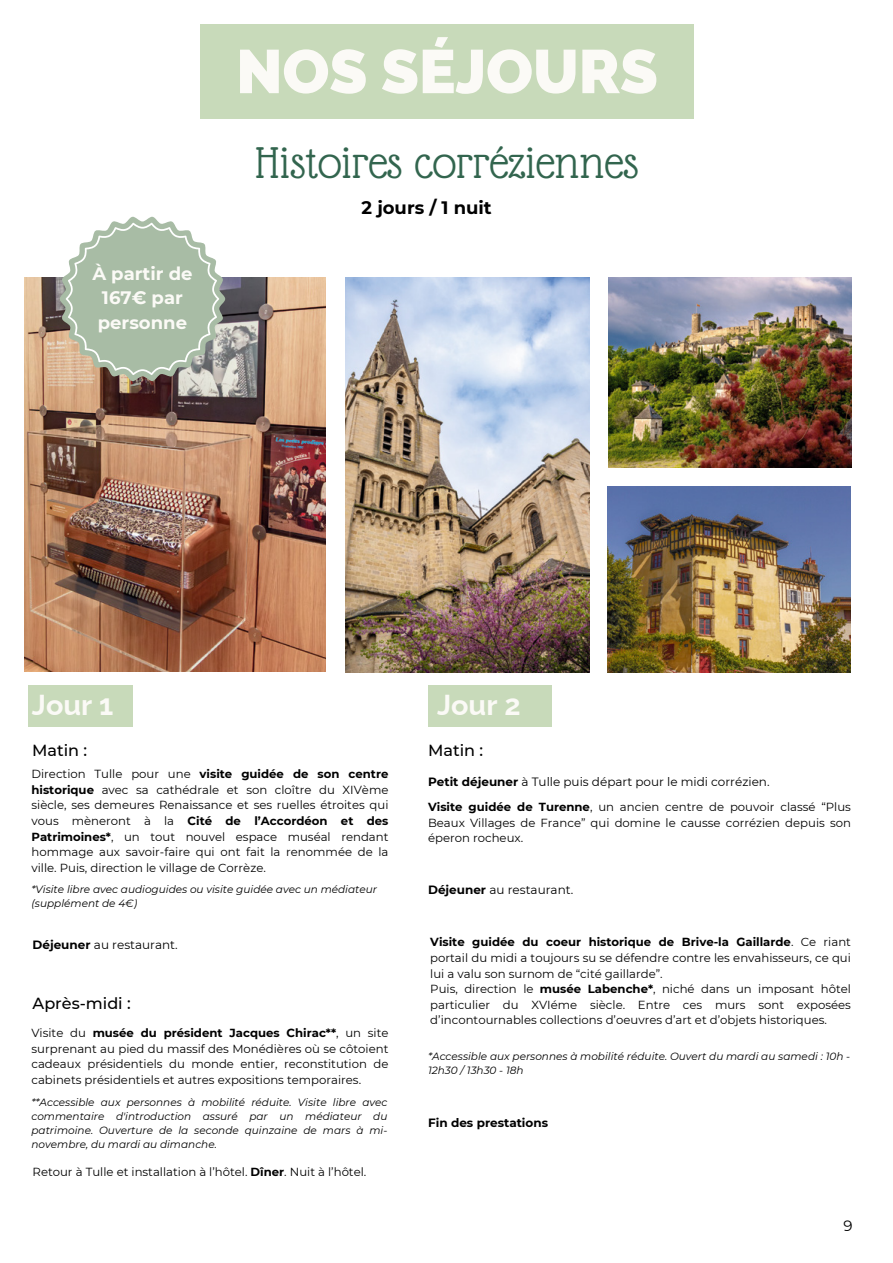
<style>
.page{position:relative;width:893px;height:1263px;background:#fff}
.page>*{position:absolute;margin:0;border:0;box-sizing:border-box;transform-origin:0 0}
.t1{font:900 61.35px "Raleway";color:#fbfaf6}
.t2{font:48.3px "Glass Antiqua";color:#32654e}
.t3{font:700 28.8px "Raleway";color:#fbfaf6}
.t4{font:700 18px/24.3px "Montserrat";color:#fbfaf6;text-align:center}
.t5{font:700 18px "Montserrat";color:#000}
.t6{font:500 16.05px "Montserrat";color:#000}
.t7{font:15px "Montserrat";color:#000}
.t8{font:12px "Montserrat";color:#000}
.t9{font:700 12px "Montserrat";color:#000}
.t10{font:11.7px/15.6px "Montserrat";color:#000;text-align:justify}
.t11{font:italic 10.5px/14px "Montserrat";color:#000}
.s1{font-weight:700}
</style>
<div class="page">
<img style="left:609px;top:277px;width:243px;height:190px">
<img style="left:345px;top:277px;width:245px;height:395px">
<img style="left:24px;top:277px;width:302px;height:394px">
<img style="left:608px;top:486px;width:243px;height:187px">
<div style="left:200px;top:24px;width:494px;height:95px;background:#c8daba"></div>
<svg style="left:60px;top:216px;width:165px;height:165px;background:#b7c2b0"></svg>
<div style="left:28px;top:685px;width:105px;height:41px;background:#c8daba"></div>
<div style="left:428px;top:685px;width:124px;height:41px;background:#c8daba"></div>
<h1 class="t1" style="left:236px;top:23px;width:423px">NOS SÉJOURS</h1>
<h3 class="t4" style="left:92px;top:261px;width:102px">À partir de<br>167€ par personne</h3>
<h2 class="t2" style="left:256px;top:138px;width:384px">Histoires corréziennes</h2>
<h3 class="t5" style="left:362px;top:194px;width:132px">2 jours / 1 nuit</h3>
<h3 class="t3" style="left:32px;top:682px;width:83px">Jour 1</h3>
<h3 class="t6" style="left:32px;top:739px;width:56px">Matin :</h3>
<p class="t10" style="left:31px;top:766px;width:358px">Direction Tulle pour une <span class="s1">visite guidée de son centre historique</span> avec sa cathédrale et son cloître du XIVème siècle, ses demeures Renaissance et ses ruelles étroites qui vous mèneront à la <span class="s1">Cité de l’Accordéon et des Patrimoines*</span>, un tout nouvel espace muséal rendant hommage aux savoir-faire qui ont fait la renommée de la ville. Puis, direction le village de Corrèze.</p>
<p class="t11" style="left:31px;top:882px;width:347px">*Visite libre avec audioguides ou visite guidée avec un médiateur (supplément de 4€)</p>
<p class="t8" style="left:33px;top:937px;width:147px"><span class="s1">Déjeuner</span> au restaurant.</p>
<h3 class="t6" style="left:33px;top:992px;width:100px">Après-midi :</h3>
<p class="t10" style="left:31px;top:1025px;width:358px">Visite du <span class="s1">musée du président Jacques Chirac**</span>, un site surprenant au pied du massif des Monédières où se côtoient cadeaux présidentiels du monde entier, reconstitution de cabinets présidentiels et autres expositions temporaires.</p>
<p class="t11" style="left:31px;top:1095px;width:357px;text-align:justify">**Accessible aux personnes à mobilité réduite. Visite libre avec commentaire d'introduction assuré par un médiateur du patrimoine. Ouverture de la seconde quinzaine de mars à mi&shy;novembre, du mardi au dimanche.</p>
<p class="t10" style="left:33px;top:1163px;width:335px">Retour à Tulle et installation à l’hôtel. <span class="s1">Dîner</span>. Nuit à l’hôtel.</p>
<h3 class="t3" style="left:437px;top:682px;width:85px">Jour 2</h3>
<h3 class="t6" style="left:428px;top:739px;width:56px">Matin :</h3>
<p class="t8" style="left:428px;top:773px;width:343px"><span class="s1">Petit déjeuner</span> à Tulle puis départ pour le midi corrézien.</p>
<p class="t10" style="left:428px;top:799px;width:424px"><span class="s1">Visite guidée de Turenne</span>, un ancien centre de pouvoir classé “Plus Beaux Villages de France” qui domine le causse corrézien depuis son éperon rocheux.</p>
<p class="t8" style="left:428px;top:881px;width:147px"><span class="s1">Déjeuner</span> au restaurant.</p>
<p class="t10" style="left:430px;top:934px;width:422px;text-align:left"><span class="s1">Visite guidée du coeur historique de Brive-la Gaillarde</span>. Ce riant portail du midi a toujours su se défendre contre les envahisseurs, ce qui lui a valu son surnom de “cité gaillarde”.<br>Puis, direction le <span class="s1">musée Labenche*</span>, niché dans un imposant hôtel particulier du XVIéme siècle. Entre ces murs sont exposées d’incontournables collections d’oeuvres d’art et d’objets historiques.</p>
<p class="t11" style="left:428px;top:1049px;width:424px">*Accessible aux personnes à mobilité réduite. Ouvert du mardi au samedi : 10h -<br>12h30 / 13h30 - 18h</p>
<p class="t9" style="left:428px;top:1114px;width:121px">Fin des prestations</p>
<p class="t7" style="left:843px;top:1216px;width:11px">9</p>
</div>
